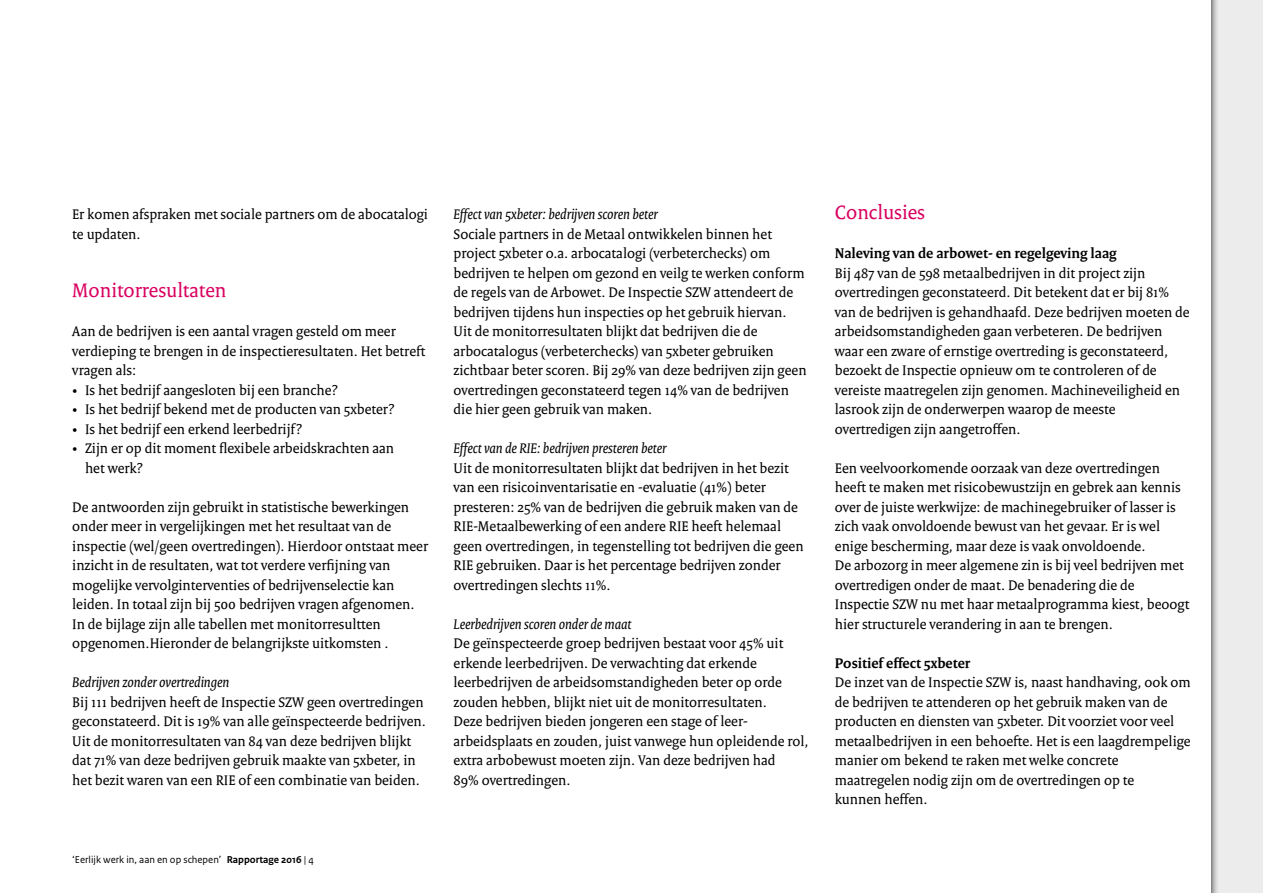
<style>
.page{position:relative;width:1263px;height:893px;background:#fff}
.page>*{position:absolute;margin:0;border:0;box-sizing:border-box;transform-origin:0 0}
._02_ISZW_Paragraafko{font:21px "Rijksoverheid Serif";color:#d9005f}
._10_RO_Broodtekst{font:15px/19.5px "Rijksoverheid Serif";color:#000}
._10_RO_Broodtekst-2{font:italic 15px "Rijksoverheid Serif";color:#000}
._09_RO_Inleiding{font:700 15px "Rijksoverheid Serif";color:#000}
.t1{font:10.5px "Rijksoverheid Sans Text";color:#000}
.s1{font-weight:700}
</style>
<div class="page">
<div style="left:1197px;top:0;width:66px;height:893px;background:#000;opacity:.75"></div>
<p class="_10_RO_Broodtekst" style="left:72px;top:205px;width:357px">Er komen afspraken met sociale partners om de abocatalogi te updaten.</p>
<p class="_02_ISZW_Paragraafko" style="left:72px;top:278px;width:156px">Monitorresultaten</p>
<p class="_10_RO_Broodtekst" style="left:72px;top:322px;width:355px">Aan de bedrijven is een aantal vragen gesteld om meer verdieping te brengen in de inspectieresultaten. Het betreft vragen als:</p>
<p class="_10_RO_Broodtekst" style="left:72px;top:380px;width:267px">• Is het bedrijf aangesloten bij een branche?</p>
<p class="_10_RO_Broodtekst" style="left:72px;top:400px;width:324px">• Is het bedrijf bekend met de producten van 5xbeter?</p>
<p class="_10_RO_Broodtekst" style="left:72px;top:419px;width:232px">• Is het bedrijf een erkend leerbedrijf?</p>
<p class="_10_RO_Broodtekst" style="left:85px;top:439px;width:311px;text-indent:-13px">• Zijn er op dit moment flexibele arbeidskrachten aan het werk?</p>
<p class="_10_RO_Broodtekst" style="left:72px;top:497px;width:357px">De antwoorden zijn gebruikt in statistische bewerkingen onder meer in vergelijkingen met het resultaat van de inspectie (wel/geen overtredingen). Hierdoor ontstaat meer inzicht in de resultaten, wat tot verdere verfijning van mogelijke vervolginterventies of bedrijvenselectie kan leiden. In totaal zijn bij 500 bedrijven vragen afgenomen.<br>In de bijlage zijn alle tabellen met monitorresultten opgenomen.Hieronder de belangrijkste uitkomsten .</p>
<p class="_10_RO_Broodtekst-2" style="left:72px;top:673px;width:158px">Bedrijven zonder overtredingen</p>
<p class="_10_RO_Broodtekst" style="left:72px;top:692px;width:355px">Bij 111 bedrijven heeft de Inspectie SZW geen overtredingen geconstateerd. Dit is 19% van alle geïnspecteerde bedrijven.<br>Uit de monitorresultaten van 84 van deze bedrijven blijkt dat 71% van deze bedrijven gebruik maakte van 5xbeter, in het bezit waren van een RIE of een combinatie van beiden.</p>
<p class="_10_RO_Broodtekst-2" style="left:454px;top:205px;width:206px">Effect van 5xbeter: bedrijven scoren beter</p>
<p class="_10_RO_Broodtekst" style="left:454px;top:224px;width:354px">Sociale partners in de Metaal ontwikkelen binnen het project 5xbeter o.a. arbocatalogi (verbeterchecks) om bedrijven te helpen om gezond en veilg te werken conform de regels van de Arbowet. De Inspectie SZW attendeert de bedrijven tijdens hun inspecties op het gebruik hiervan.<br>Uit de monitorresultaten blijkt dat bedrijven die de arbocatalogus (verbeterchecks) van 5xbeter gebruiken zichtbaar beter scoren. Bij 29% van deze bedrijven zijn geen overtredingen geconstateerd tegen 14% van de bedrijven die hier geen gebruik van maken.</p>
<p class="_10_RO_Broodtekst-2" style="left:454px;top:439px;width:214px">Effect van de RIE: bedrijven presteren beter</p>
<p class="_10_RO_Broodtekst" style="left:454px;top:458px;width:352px">Uit de monitorresultaten blijkt dat bedrijven in het bezit van een risicoinventarisatie en -evaluatie (41%) beter presteren: 25% van de bedrijven die gebruik maken van de RIE-Metaalbewerking of een andere RIE heeft helemaal geen overtredingen, in tegenstelling tot bedrijven die geen RIE gebruiken. Daar is het percentage bedrijven zonder overtredingen slechts 11%.</p>
<p class="_10_RO_Broodtekst-2" style="left:454px;top:615px;width:179px">Leerbedrijven scoren onder de maat</p>
<p class="_10_RO_Broodtekst" style="left:454px;top:634px;width:356px">De geïnspecteerde groep bedrijven bestaat voor 45% uit erkende leerbedrijven. De verwachting dat erkende leerbedrijven de arbeidsomstandigheden beter op orde zouden hebben, blijkt niet uit de monitorresultaten.<br>Deze bedrijven bieden jongeren een stage of leer&shy;arbeidsplaats en zouden, juist vanwege hun opleidende rol, extra arbobewust moeten zijn. Van deze bedrijven had<br>89% overtredingen.</p>
<p class="t1" style="left:72px;top:853px;width:243px">‘Eerlijk werk in, aan en op schepen’ <span class="s1">Rapportage 2016</span> | 4</p>
<p class="_02_ISZW_Paragraafko" style="left:835px;top:200px;width:92px">Conclusies</p>
<p class="_09_RO_Inleiding" style="left:835px;top:244px;width:283px">Naleving van de arbowet- en regelgeving laag</p>
<p class="_10_RO_Broodtekst" style="left:835px;top:263px;width:356px">Bij 487 van de 598 metaalbedrijven in dit project zijn overtredingen geconstateerd. Dit betekent dat er bij 81% van de bedrijven is gehandhaafd. Deze bedrijven moeten de arbeidsomstandigheden gaan verbeteren. De bedrijven waar een zware of ernstige overtreding is geconstateerd, bezoekt de Inspectie opnieuw om te controleren of de vereiste maatregelen zijn genomen. Machineveiligheid en lasrook zijn de onderwerpen waarop de meeste overtredigen zijn aangetroffen.</p>
<p class="_10_RO_Broodtekst" style="left:835px;top:458px;width:347px">Een veelvoorkomende oorzaak van deze overtredingen heeft te maken met risicobewustzijn en gebrek aan kennis over de juiste werkwijze: de machinegebruiker of lasser is zich vaak onvoldoende bewust van het gevaar. Er is wel enige bescherming, maar deze is vaak onvoldoende.</p>
<p class="_10_RO_Broodtekst" style="left:835px;top:556px;width:356px">De arbozorg in meer algemene zin is bij veel bedrijven met overtredigen onder de maat. De benadering die de Inspectie SZW nu met haar metaalprogramma kiest, beoogt hier structurele verandering in aan te brengen.</p>
<p class="_09_RO_Inleiding" style="left:835px;top:654px;width:137px">Positief effect 5xbeter</p>
<p class="_10_RO_Broodtekst" style="left:835px;top:673px;width:357px">De inzet van de Inspectie SZW is, naast handhaving, ook om de bedrijven te attenderen op het gebruik maken van de producten en diensten van 5xbeter. Dit voorziet voor veel metaalbedrijven in een behoefte. Het is een laagdrempelige manier om bekend te raken met welke concrete maatregelen nodig zijn om de overtredingen op te<br>kunnen heffen.</p>
</div>
